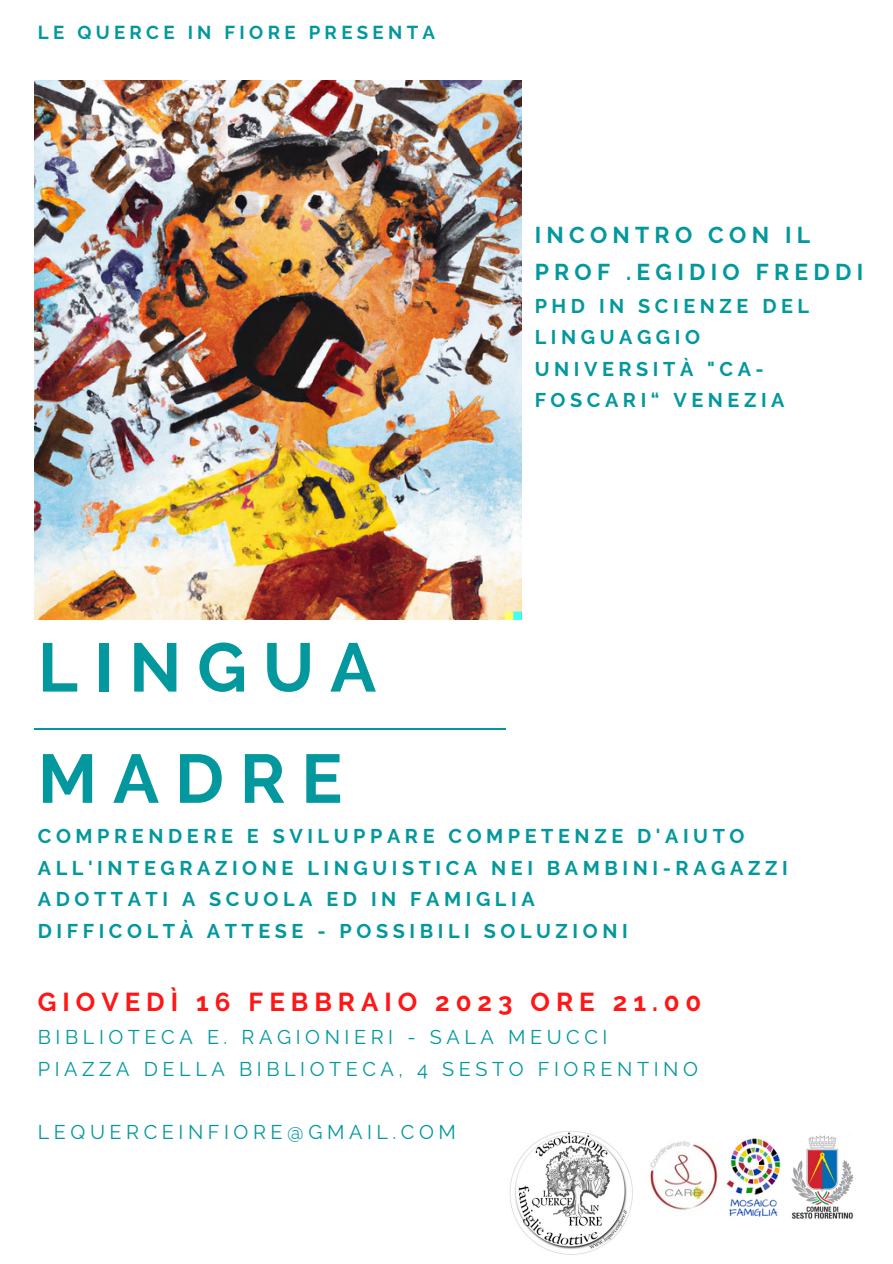
<style>
.page{position:relative;width:893px;height:1264px;background:#fff}
.page>*{position:absolute;margin:0;border:0;box-sizing:border-box;transform-origin:0 0}
.t1{font:700 68.55px/111.1px "Raleway";letter-spacing:.23em;color:#03989e}
.t2{font:700 25.8px "Raleway";letter-spacing:.23em;color:#ff1616}
.t3{font:700 22.8px/37px "Raleway";letter-spacing:.23em;color:#03989e}
.t4{font:700 19.8px/31.5px "Raleway";letter-spacing:.23em;color:#03989e}
.t5{font:19.8px/31.5px "Raleway";letter-spacing:.23em;color:#03989e}
.t6{font:700 18.6px "Raleway";letter-spacing:.23em;color:#03989e}
</style>
<div class="page">
<img style="left:34px;top:81px;width:487px;height:538px">
<hr style="left:34px;top:728px;width:471px;height:1px;background:#03989e">
<img style="left:509px;top:1131px;width:124px;height:124px">
<img style="left:726px;top:1135px;width:128px;height:84px">
<img style="left:650px;top:1141px;width:68px;height:69px">
<p class="t6" style="left:38px;top:21px;width:398px">LE QUERCE IN FIORE PRESENTA</p>
<p class="t3" style="left:534px;top:216px;width:330px">INCONTRO CON IL<br>PROF .EGIDIO FREDDI</p>
<p class="t4" style="left:534px;top:290px;width:276px">PHD IN SCIENZE DEL<br>LINGUAGGIO<br>UNIVERSITÀ "CA-<br>FOSCARI“ VENEZIA</p>
<h1 class="t1" style="left:38px;top:611px;width:340px">LINGUA<br>MADRE</h1>
<p class="t4" style="left:38px;top:820px;width:751px">COMPRENDERE E SVILUPPARE COMPETENZE D'AIUTO ALL'INTEGRAZIONE LINGUISTICA NEI BAMBINI-RAGAZZI ADOTTATI A SCUOLA ED IN FAMIGLIA<br>DIFFICOLTÀ ATTESE - POSSIBILI SOLUZIONI</p>
<h2 class="t2" style="left:38px;top:986px;width:665px">GIOVEDÌ 16 FEBBRAIO 2023 ORE 21.00</h2>
<p class="t5" style="left:38px;top:1021px;width:661px">BIBLIOTECA E. RAGIONIERI - SALA MEUCCI<br>PIAZZA DELLA BIBLIOTECA, 4 SESTO FIORENTINO</p>
<p class="t5" style="left:38px;top:1116px;width:419px">LEQUERCEINFIORE@GMAIL.COM</p>
</div>
